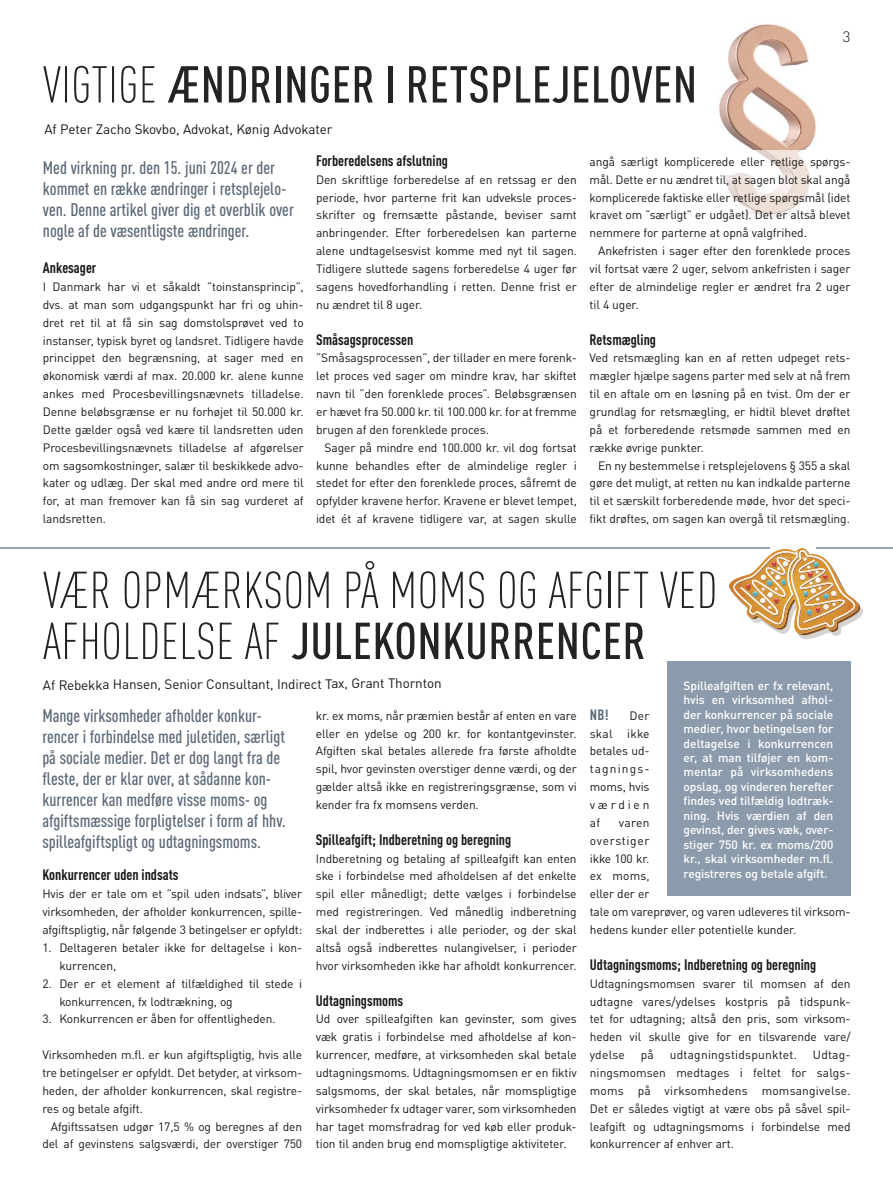
<style>
.page{position:relative;width:893px;height:1191px;background:#fff}
.page>*{position:absolute;margin:0;border:0;box-sizing:border-box;transform-origin:0 0}
.t1{font:300 condensed 51px/51px "DINOT";letter-spacing:.01em;color:#242322}
.t2{font:500 condensed 51px "DINOT";letter-spacing:.01em;color:#242322}
.t3{font:500 condensed 18px/21px "DINOT";color:#5b6877}
.t4{font:700 condensed 15px "DINOT";color:#181716}
.t5{font:300 15px "DINOT";color:#181716}
.t6{font:700 condensed 14.7px "DINOT";color:#5b6877}
.t7{font:13.5px "DINOT";letter-spacing:-.015em;color:#181716}
.t8{font:12px/17.9px "DINOT";letter-spacing:-.01em;color:#181716;text-align:justify}
.t9{font:500 12px/14.4px "DINOT";letter-spacing:-.01em;color:#fff;text-align:justify}
.t10{font:12px "DINOT";letter-spacing:.02em;color:#181716}
.s1{font-weight:500}
</style>
<div class="page">
<hr style="left:0;top:547px;width:893px;height:1px;background:#9aa6b5">
<div style="left:771px;top:534px;width:45px;height:23px;background:#fff"></div>
<svg style="left:729px;top:548px;width:134px;height:91px"></svg>
<img style="left:618px;top:24px;width:199px;height:126px">
<svg style="left:43px;top:66px;width:112px;height:37px"></svg>
<img style="left:594px;top:66px;width:103px;height:37px">
<div style="left:666px;top:661px;width:184px;height:234px;background:#8c9bac"></div>
<svg style="left:725px;top:150px;width:85px;height:67px"></svg>
<p class="t2" style="left:168px;top:54px;width:531px">ÆNDRINGER I RETSPLEJELOVEN</p>
<p class="t7" style="left:44px;top:121px;width:290px">Af Peter Zacho Skovbo, Advokat, Kønig Advokater</p>
<p class="t5" style="left:843px;top:27px;width:9px">3</p>
<p class="t3" style="left:43px;top:157px;width:252px">Med virkning pr. den 15. juni 2024 er der kommet en række ændringer i retsplejelo&shy;ven. Denne artikel giver dig et overblik over nogle af de væsentligste ændringer.</p>
<p class="t4" style="left:43px;top:259px;width:55px">Ankesager</p>
<p class="t8" style="left:43px;top:277px;width:262px">I Danmark har vi et såkaldt ”toinstansprincip”, dvs. at man som udgangspunkt har fri og uhin&shy;dret ret til at få sin sag domstolsprøvet ved to instanser, typisk byret og landsret. Tidligere havde princippet den begrænsning, at sager med en økonomisk værdi af max. 20.000 kr. alene kunne ankes med Procesbevillingsnævnets tilladelse.<br>Denne beløbsgrænse er nu forhøjet til 50.000 kr.<br>Dette gælder også ved kære til landsretten uden Procesbevillingsnævnets tilladelse af afgørelser om sagsomkostninger, salær til beskikkede advo&shy;kater og udlæg. Der skal med andre ord mere til for, at man fremover kan få sin sag vurderet af landsretten.</p>
<p class="t4" style="left:316px;top:151px;width:133px">Forberedelsens afslutning</p>
<p class="t8" style="left:316px;top:170px;width:262px">Den skriftlige forberedelse af en retssag er den periode, hvor parterne frit kan udveksle proces&shy;skrifter og fremsætte påstande, beviser samt anbringender. Efter forberedelsen kan parterne alene undtagelsesvist komme med nyt til sagen.<br>Tidligere sluttede sagens forberedelse 4 uger før sagens hovedforhandling i retten. Denne frist er nu ændret til 8 uger.</p>
<p class="t4" style="left:316px;top:330px;width:99px">Småsagsprocessen</p>
<p class="t8" style="left:316px;top:349px;width:262px">”Småsagsprocessen”, der tillader en mere forenk-</p>
<p class="t8" style="left:316px;top:367px;width:262px">let proces ved sager om mindre krav, har skiftet</p>
<p class="t8" style="left:316px;top:385px;width:262px">navn til ”den forenklede proces”. Beløbsgrænsen</p>
<p class="t8" style="left:316px;top:402px;width:262px">er hævet fra 50.000 kr. til 100.000 kr. for at fremme</p>
<p class="t8" style="left:316px;top:420px;width:174px">brugen af den forenklede proces.</p>
<p class="t8" style="left:325px;top:438px;width:254px">Sager på mindre end 100.000 kr. vil dog fortsat</p>
<p class="t8" style="left:316px;top:456px;width:262px">kunne behandles efter de almindelige regler i</p>
<p class="t8" style="left:316px;top:474px;width:262px">stedet for efter den forenklede proces, såfremt de</p>
<p class="t8" style="left:316px;top:492px;width:262px">opfylder kravene herfor. Kravene er blevet lempet,</p>
<p class="t8" style="left:316px;top:510px;width:262px">idet ét af kravene tidligere var, at sagen skulle</p>
<p class="t8" style="left:590px;top:152px;width:262px">angå særligt komplicerede eller retlige spørgs-</p>
<p class="t8" style="left:590px;top:170px;width:262px">mål. Dette er nu ændret til, at sagen blot skal angå</p>
<p class="t8" style="left:590px;top:188px;width:262px">komplicerede faktiske eller retlige spørgsmål (idet</p>
<p class="t8" style="left:590px;top:206px;width:262px">kravet om ”særligt” er udgået). Det er altså blevet</p>
<p class="t8" style="left:590px;top:224px;width:219px">nemmere for parterne at opnå valgfrihed.</p>
<p class="t8" style="left:598px;top:242px;width:254px">Ankefristen i sager efter den forenklede proces</p>
<p class="t8" style="left:590px;top:260px;width:262px">vil fortsat være 2 uger, selvom ankefristen i sager</p>
<p class="t8" style="left:590px;top:277px;width:262px">efter de almindelige regler er ændret fra 2 uger</p>
<p class="t8" style="left:590px;top:295px;width:51px">til 4 uger.</p>
<p class="t4" style="left:590px;top:330px;width:68px">Retsmægling</p>
<p class="t8" style="left:590px;top:349px;width:262px">Ved retsmægling kan en af retten udpeget rets-</p>
<p class="t8" style="left:590px;top:367px;width:262px">mægler hjælpe sagens parter med selv at nå frem</p>
<p class="t8" style="left:590px;top:385px;width:262px">til en aftale om en løsning på en tvist. Om der er</p>
<p class="t8" style="left:590px;top:402px;width:262px">grundlag for retsmægling, er hidtil blevet drøftet</p>
<p class="t8" style="left:590px;top:420px;width:262px">på et forberedende retsmøde sammen med en</p>
<p class="t8" style="left:590px;top:438px;width:116px">række øvrige punkter.</p>
<p class="t8" style="left:598px;top:456px;width:254px">En ny bestemmelse i retsplejelovens § 355 a skal</p>
<p class="t8" style="left:590px;top:474px;width:262px">gøre det muligt, at retten nu kan indkalde parterne</p>
<p class="t8" style="left:590px;top:492px;width:262px">til et særskilt forberedende møde, hvor det speci-</p>
<p class="t8" style="left:590px;top:510px;width:262px">fikt drøftes, om sagen kan overgå til retsmægling.</p>
<p class="t1" style="left:43px;top:565px;width:676px">VÆR OPMÆRKSOM PÅ MOMS OG AFGIFT VED<br>AFHOLDELSE AF <span class="s1">JULEKONKURRENCER</span></p>
<p class="t7" style="left:43px;top:675px;width:400px">Af Rebekka Hansen, Senior Consultant, Indirect Tax, Grant Thornton</p>
<p class="t3" style="left:42px;top:704px;width:245px">Mange virksomheder afholder konkur&shy;rencer i forbindelse med juletiden, særligt på sociale medier. Det er dog langt fra de fleste, der er klar over, at sådanne kon&shy;kurrencer kan medføre visse moms- og afgiftsmæssige forpligtelser i form af hhv. spilleafgiftspligt og udtagningsmoms.</p>
<p class="t4" style="left:42px;top:866px;width:138px">Konkurrencer uden indsats</p>
<p class="t8" style="left:42px;top:885px;width:261px">Hvis der er tale om et ”spil uden indsats”, bliver virksomheden, der afholder konkurrencen, spille&shy;afgiftspligtig, når følgende 3 betingelser er opfyldt:</p>
<p class="t8" style="left:59px;top:938px;width:244px;text-indent:-17px">1. Deltageren betaler ikke for deltagelse i kon&shy;kurrencen,</p>
<p class="t8" style="left:59px;top:974px;width:244px;text-indent:-17px">2. Der er et element af tilfældighed til stede i konkurrencen, fx lodtrækning, og</p>
<p class="t8" style="left:42px;top:1010px;width:235px">3. Konkurrencen er åben for offentligheden.</p>
<p class="t8" style="left:42px;top:1045px;width:261px">Virksomheden m.fl. er kun afgiftspligtig, hvis alle</p>
<p class="t8" style="left:42px;top:1063px;width:261px">tre betingelser er opfyldt. Det betyder, at virksom-</p>
<p class="t8" style="left:42px;top:1081px;width:261px">heden, der afholder konkurrencen, skal registre-</p>
<p class="t8" style="left:42px;top:1099px;width:102px">res og betale afgift.</p>
<p class="t8" style="left:51px;top:1117px;width:253px">Afgiftssatsen udgør 17,5 % og beregnes af den</p>
<p class="t8" style="left:42px;top:1135px;width:261px">del af gevinstens salgsværdi, der overstiger 750</p>
<p class="t8" style="left:316px;top:706px;width:262px">kr. ex moms, når præmien består af enten en vare eller en ydelse og 200 kr. for kontantgevinster.<br>Afgiften skal betales allerede fra første afholdte spil, hvor gevinsten overstiger denne værdi, og der gælder altså ikke en registreringsgrænse, som vi kender fra fx momsens verden.</p>
<p class="t4" style="left:316px;top:830px;width:197px">Spilleafgift; Indberetning og beregning</p>
<p class="t8" style="left:316px;top:849px;width:262px">Indberetning og betaling af spilleafgift kan enten ske i forbindelse med afholdelsen af det enkelte spil eller månedligt; dette vælges i forbindelse med registreringen. Ved månedlig indberetning skal der indberettes i alle perioder, og der skal altså også indberettes nulangivelser, i perioder hvor virksomheden ikke har afholdt konkurrencer.</p>
<p class="t4" style="left:316px;top:991px;width:89px">Udtagningsmoms</p>
<p class="t8" style="left:316px;top:1010px;width:262px">Ud over spilleafgiften kan gevinster, som gives væk gratis i forbindelse med afholdelse af kon&shy;kurrencer, medføre, at virksomheden skal betale udtagningsmoms. Udtagningsmomsen er en fiktiv salgsmoms, der skal betales, når momspligtige virksomheder fx udtager varer, som virksomheden har taget momsfradrag for ved køb eller produk&shy;tion til anden brug end momspligtige aktiviteter.</p>
<p class="t9" style="left:684px;top:678px;width:151px">Spilleafgiften er fx relevant, hvis en virksomhed afhol&shy;der konkurrencer på sociale medier, hvor betingelsen for deltagelse i konkurrencen er, at man tilføjer en kom&shy;mentar på virksomhedens opslag, og vinderen herefter findes ved tilfældig lodtræk&shy;ning. Hvis værdien af den gevinst, der gives væk, over&shy;stiger 750 kr. ex moms/200 kr., skal virksomheder m.fl. registreres og betale afgift.</p>
<p class="t6" style="left:590px;top:705px;width:20px">NB!</p>
<p class="t8" style="left:590px;top:706px;width:61px;text-indent:39px">Der skal ikke betales ud&shy;tagnings&shy;moms, hvis værdien af</p>
<p class="t8" style="left:590px;top:813px;width:262px;text-align:left;text-indent:29px">varen<br>overstiger<br>ikke 100 kr.<br>ex moms,<br>eller der er<br>tale om vareprøver, og varen udleveres til virksom&shy;hedens kunder eller potentielle kunder.</p>
<p class="t4" style="left:590px;top:955px;width:228px">Udtagningsmoms; Indberetning og beregning</p>
<p class="t8" style="left:590px;top:974px;width:262px">Udtagningsmomsen svarer til momsen af den udtagne vares/ydelses kostpris på tidspunk&shy;tet for udtagning; altså den pris, som virksom&shy;heden vil skulle give for en tilsvarende vare/ ydelse</p>
<p class="t8" style="left:641px;top:1045px;width:15px">på</p>
<p class="t10" style="left:670px;top:1047px;width:129px">udtagningstidspunktet.</p>
<p class="t8" style="left:590px;top:1045px;width:262px;text-indent:223px">Udtag&shy;ningsmomsen medtages i feltet for salgs&shy;moms på virksomhedens momsangivelse.<br>Det er således vigtigt at være obs på såvel spil&shy;leafgift og udtagningsmoms i forbindelse med konkurrencer af enhver art.</p>
</div>
